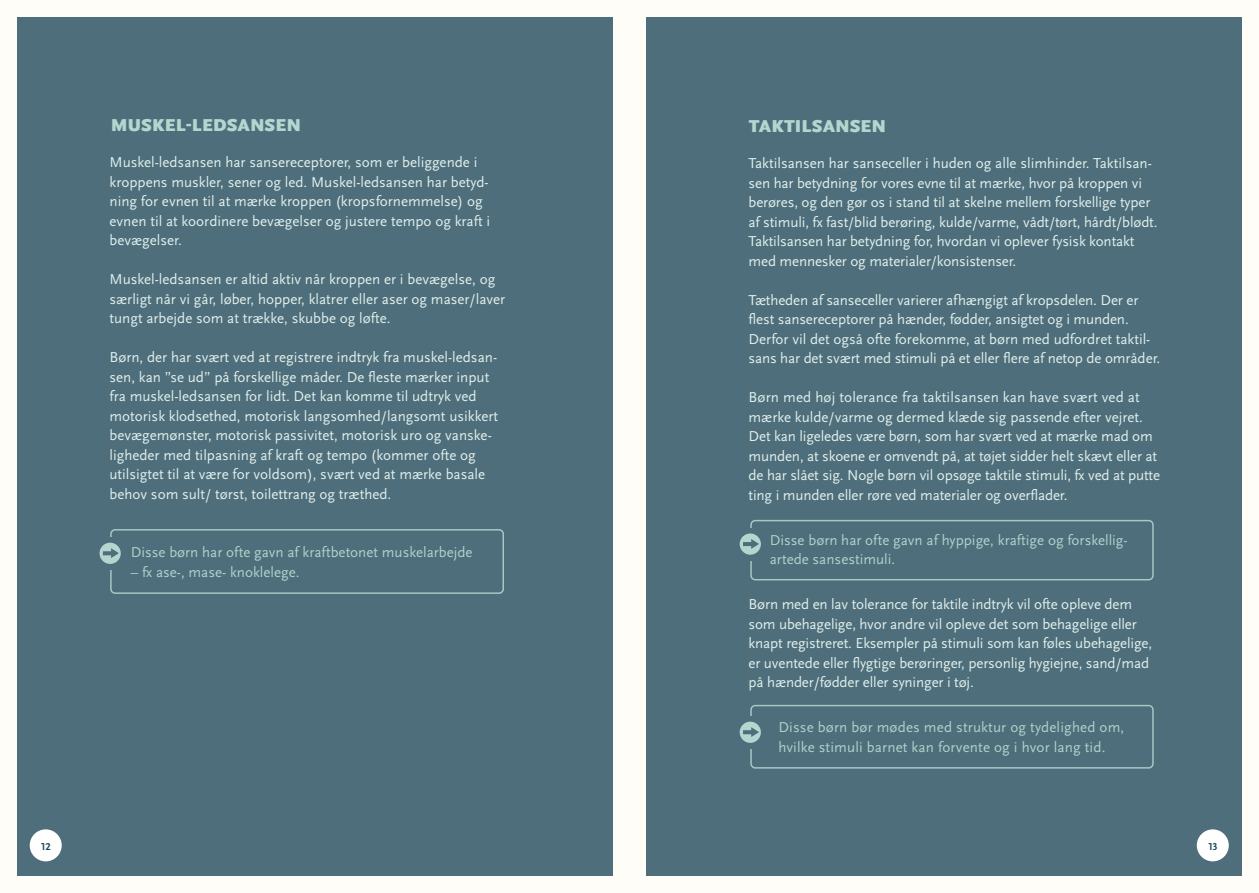
<style>
.page{position:relative;width:1259px;height:893px;background:#fffdf8}
.page>*{position:absolute;margin:0;border:0;box-sizing:border-box;transform-origin:0 0}
.t1{font:900 18px "Scala Sans OT";letter-spacing:.01em;color:#b5d5cf}
.t2{font:15px/19.5px "Scala Sans OT";color:#e1eeec}
.t3{font:15px/19.5px "Scala Sans OT";color:#aed2cb}
.t4{font:700 10.5px "Scala Sans OT";color:#204a59}
</style>
<div class="page">
<div style="left:17px;top:17px;width:595px;height:859px;background:#4d6e7a"></div>
<div style="left:646px;top:17px;width:596px;height:859px;background:#4d6e7a"></div>
<div style="left:110px;top:529px;width:394px;height:65px;border:2px solid #a4c9c7;border-radius:4px"></div>
<div style="left:750px;top:520px;width:403px;height:60px;border:2px solid #a4c9c7;border-radius:4px"></div>
<div style="left:750px;top:705px;width:403px;height:64px;border:2px solid #a4c9c7;border-radius:4px"></div>
<div style="left:99px;top:538px;width:28px;height:32px;background:#4d6e7a"></div>
<div style="left:739px;top:528px;width:28px;height:33px;background:#4d6e7a"></div>
<div style="left:739px;top:716px;width:28px;height:33px;background:#4d6e7a"></div>
<div style="left:100px;top:543px;width:21px;height:21px;background:#b5d5cf;border-radius:50%"></div>
<div style="left:739px;top:533px;width:22px;height:22px;background:#b5d5cf;border-radius:50%"></div>
<div style="left:739px;top:722px;width:22px;height:21px;background:#b5d5cf;border-radius:50%"></div>
<svg style="left:103px;top:551px;width:8px;height:4px"></svg>
<svg style="left:111px;top:548px;width:8px;height:10px"></svg>
<hr style="left:743px;top:542px;width:11px;height:4px;background:#4d6e7a">
<svg style="left:751px;top:539px;width:8px;height:10px"></svg>
<svg style="left:743px;top:730px;width:8px;height:4px"></svg>
<svg style="left:751px;top:727px;width:8px;height:10px"></svg>
<div style="left:30px;top:830px;width:31px;height:31px;background:#fff;border-radius:50%"></div>
<div style="left:30px;top:829px;width:32px;height:32px;border:1px solid #fff;border-radius:50%"></div>
<div style="left:1197px;top:830px;width:31px;height:31px;background:#fff;border-radius:50%"></div>
<div style="left:1196px;top:829px;width:32px;height:32px;border:1px solid #fff;border-radius:50%"></div>
<p class="t1" style="left:111px;top:114px;width:192px">MUSKEL-LEDSANSEN</p>
<p class="t2" style="left:109px;top:153px;width:382px">Muskel-ledsansen har sansereceptorer, som er beliggende i kroppens muskler, sener og led. Muskel-ledsansen har betyd&shy;ning for evnen til at mærke kroppen (kropsfornemmelse) og evnen til at koordinere bevægelser og justere tempo og kraft i bevægelser.</p>
<p class="t2" style="left:109px;top:270px;width:397px">Muskel-ledsansen er altid aktiv når kroppen er i bevægelse, og særligt når vi går, løber, hopper, klatrer eller aser og maser/laver tungt arbejde som at trække, skubbe og løfte.</p>
<p class="t2" style="left:109px;top:348px;width:390px">Børn, der har svært ved at registrere indtryk fra muskel-ledsan&shy;sen, kan ”se ud” på forskellige måder. De fleste mærker input fra muskel-ledsansen for lidt. Det kan komme til udtryk ved motorisk klodsethed, motorisk langsomhed/langsomt usikkert bevægemønster, motorisk passivitet, motorisk uro og vanske&shy;ligheder med tilpasning af kraft og tempo (kommer ofte og utilsigtet til at være for voldsom), svært ved at mærke basale behov som sult/ tørst, toilettrang og træthed.</p>
<p class="t3" style="left:131px;top:543px;width:343px">Disse børn har ofte gavn af kraftbetonet muskelarbejde</p>
<p class="t3" style="left:131px;top:562px;width:170px">– fx ase-, mase- knoklelege.</p>
<p class="t1" style="left:748px;top:115px;width:139px">TAKTILSANSEN</p>
<p class="t2" style="left:748px;top:154px;width:410px">Taktilsansen har sanseceller i huden og alle slimhinder. Taktilsan&shy;sen har betydning for vores evne til at mærke, hvor på kroppen vi berøres, og den gør os i stand til at skelne mellem forskellige typer af stimuli, fx fast/blid berøring, kulde/varme, vådt/tørt, hårdt/blødt.<br>Taktilsansen har betydning for, hvordan vi oplever fysisk kontakt med mennesker og materialer/konsistenser.</p>
<p class="t2" style="left:748px;top:290px;width:413px">Tætheden af sanseceller varierer afhængigt af kropsdelen. Der er flest sansereceptorer på hænder, fødder, ansigtet og i munden.<br>Derfor vil det også ofte forekomme, at børn med udfordret taktil&shy;sans har det svært med stimuli på et eller flere af netop de områder.</p>
<p class="t2" style="left:748px;top:388px;width:413px">Børn med høj tolerance fra taktilsansen kan have svært ved at mærke kulde/varme og dermed klæde sig passende efter vejret.<br>Det kan ligeledes være børn, som har svært ved at mærke mad om munden, at skoene er omvendt på, at tøjet sidder helt skævt eller at de har slået sig. Nogle børn vil opsøge taktile stimuli, fx ved at putte ting i munden eller røre ved materialer og overflader.</p>
<p class="t3" style="left:770px;top:530px;width:359px">Disse børn har ofte gavn af hyppige, kraftige og forskellig&shy;artede sansestimuli.</p>
<p class="t2" style="left:748px;top:595px;width:405px">Børn med en lav tolerance for taktile indtryk vil ofte opleve dem som ubehagelige, hvor andre vil opleve det som behagelige eller knapt registreret. Eksempler på stimuli som kan føles ubehagelige, er uventede eller flygtige berøringer, personlig hygiejne, sand/mad på hænder/fødder eller syninger i tøj.</p>
<p class="t3" style="left:778px;top:718px;width:347px">Disse børn bør mødes med struktur og tydelighed om, hvilke stimuli barnet kan forvente og i hvor lang tid.</p>
<p class="t4" style="left:41px;top:840px;width:11px">12</p>
<p class="t4" style="left:1208px;top:840px;width:11px">13</p>
</div>
